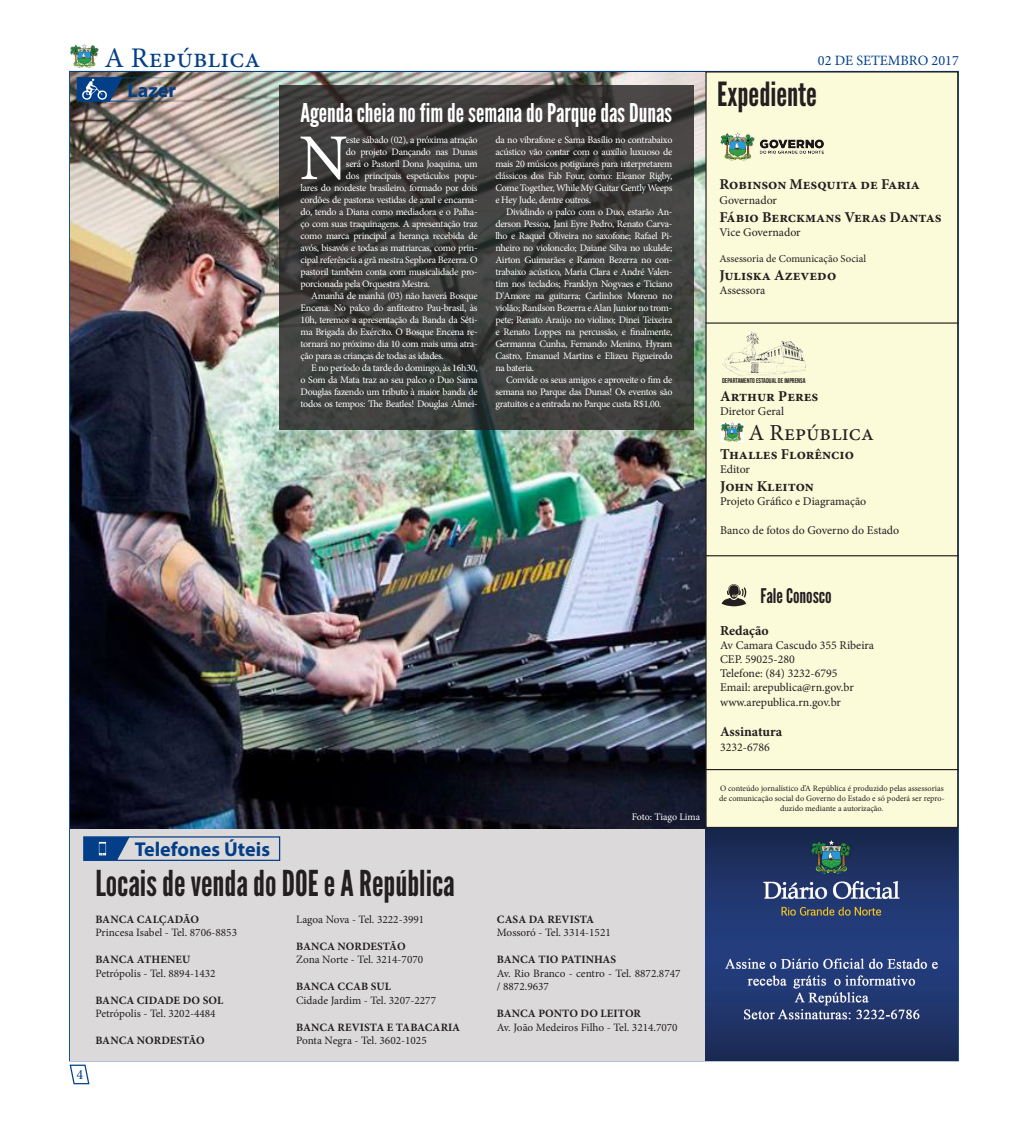
<style>
.page{position:relative;width:1028px;height:1134px;background:#fff}
.page>*{position:absolute;margin:0;border:0;box-sizing:border-box;transform-origin:0 0}
.t1{font:65.38px "Minion Pro";color:#fff}
.t2{font:35.62px "League Gothic";color:#231f20}
.t3{font:33.25px "League Gothic";color:#231f20}
.t4{font:28.5px "Minion Pro";color:#033f88}
.t5{font:25.88px "League Gothic";color:#fff}
.t6{font:22.88px "Minion Pro";color:#231f20}
.t7{font:700 20.12px "Myriad Pro";color:#033f88}
.t8{font:20.12px "League Gothic";color:#231f20}
.t9{font:700 15px "Minion Pro";color:#231f20}
.t10{font:14.25px "Minion Pro";color:#033f88}
.t11{font:700 13.75px "Minion Pro";letter-spacing:-.005em;color:#231f20}
.t12{font:11.88px/14.2px "Minion Pro";color:#231f20}
.t13{font:11.25px/13.5px "Minion Pro";color:#231f20}
.t14{font:700 11.25px "Minion Pro";letter-spacing:.01em;color:#231f20}
.t15{font:10.62px "Minion Pro";color:#231f20}
.t16{font:10px/12px "Minion Pro";letter-spacing:-.03em;color:#fff;text-align:justify}
.t17{font:10px "Minion Pro";letter-spacing:-.005em;color:#fff}
.t18{font:8.25px/10px "Minion Pro";color:#231f20;text-align:center}
.t19{font:6.88px "Bebas Neue";color:#231f20}
</style>
<div class="page">
<svg style="left:69px;top:1064px;width:21px;height:21px"></svg>
<img style="left:71px;top:44px;width:27px;height:23px">
<div style="left:70px;top:828px;width:635px;height:233px;background:#dcd9da"></div>
<img style="left:70px;top:72px;width:635px;height:756px">
<svg style="left:83px;top:836px;width:198px;height:25px"></svg>
<img style="left:705px;top:828px;width:252px;height:232px">
<svg style="left:279px;top:85px;width:414px;height:344px;background:#3e3e3c"></svg>
<div style="left:706px;top:72px;width:251px;height:755px;background:#fbfad9"></div>
<div style="left:705px;top:71px;width:253px;height:757px;border:1px solid #231f20"></div>
<hr style="left:705px;top:322px;width:253px;height:2px;background:#231f20">
<hr style="left:705px;top:555px;width:253px;height:1px;background:#231f20">
<hr style="left:705px;top:769px;width:253px;height:1px;background:#231f20">
<svg style="left:721px;top:584px;width:25px;height:22px"></svg>
<img style="left:721px;top:423px;width:22px;height:18px">
<img style="left:720px;top:132px;width:104px;height:29px">
<img style="left:722px;top:331px;width:83px;height:44px">
<img style="left:76px;top:76px;width:113px;height:26px">
<h3 class="t4" style="left:105px;top:39px;width:157px">A República</h3>
<h3 class="t7" style="left:128px;top:77px;width:50px">Lazer</h3>
<h3 class="t5" style="left:300px;top:97px;width:373px">Agenda cheia no fim de semana do Parque das Dunas</h3>
<h1 class="t1" style="left:299px;top:114px;width:50px">N</h1>
<p class="t16" style="left:346px;top:134px;width:133px">este sábado (02), a próxima atração</p>
<p class="t16" style="left:346px;top:146px;width:133px">do projeto Dançando nas Dunas</p>
<p class="t16" style="left:346px;top:158px;width:133px">será o Pastoril Dona Joaquina, um</p>
<p class="t16" style="left:346px;top:170px;width:133px">dos principais espetáculos popu-</p>
<p class="t16" style="left:300px;top:182px;width:179px">lares do nordeste brasileiro, formado por dois</p>
<p class="t16" style="left:300px;top:194px;width:178px">cordões de pastoras vestidas de azul e encarna-</p>
<p class="t16" style="left:300px;top:206px;width:178px">do, tendo a Diana como mediadora e o Palha-</p>
<p class="t16" style="left:300px;top:218px;width:178px">ço com suas traquinagens. A apresentação traz</p>
<p class="t16" style="left:300px;top:230px;width:178px">como marca principal a herança recebida de</p>
<p class="t16" style="left:300px;top:242px;width:178px">avós, bisavós e todas as matriarcas, como prin-</p>
<p class="t16" style="left:300px;top:254px;width:178px">cipal referência a grã mestra Sephora Bezerra. O</p>
<p class="t16" style="left:300px;top:266px;width:178px">pastoril também conta com musicalidade pro-</p>
<p class="t16" style="left:300px;top:278px;width:131px">porcionada pela Orquestra Mestra.</p>
<p class="t16" style="left:311px;top:290px;width:168px">Amanhã de manhã (03) não haverá Bosque</p>
<p class="t16" style="left:300px;top:302px;width:178px">Encena. No palco do anfiteatro Pau-brasil, às</p>
<p class="t16" style="left:300px;top:314px;width:178px">10h, teremos a apresentação da Banda da Séti-</p>
<p class="t16" style="left:300px;top:326px;width:178px">ma Brigada do Exército. O Bosque Encena re-</p>
<p class="t16" style="left:300px;top:338px;width:178px">tornará no próximo dia 10 com mais uma atra-</p>
<p class="t16" style="left:300px;top:350px;width:145px">ção para as crianças de todas as idades.</p>
<p class="t16" style="left:311px;top:362px;width:168px">E no período da tarde do domingo, às 16h30,</p>
<p class="t16" style="left:300px;top:374px;width:178px">o Som da Mata traz ao seu palco o Duo Sama</p>
<p class="t16" style="left:300px;top:386px;width:178px">Douglas fazendo um tributo à maior banda de</p>
<p class="t16" style="left:300px;top:398px;width:178px">todos os tempos: The Beatles! Douglas Almei-</p>
<p class="t16" style="left:495px;top:134px;width:178px">da no vibrafone e Sama Basílio no contrabaixo acústico vão contar com o auxílio luxuoso de mais 20 músicos potiguares para interpretarem clássicos dos Fab Four, como: Eleanor Rigby, Come Together, While My Guitar Gently Weeps e Hey Jude, dentre outros.</p>
<p class="t16" style="left:495px;top:206px;width:179px;text-indent:11px">Dividindo o palco com o Duo, estarão An&shy;derson Pessoa, Jani Eyre Pedro, Renato Carva&shy;lho e Raquel Oliveira no saxofone; Rafael Pi&shy;nheiro no violoncelo; Daiane Silva no ukulele; Airton Guimarães e Ramon Bezerra no con&shy;trabaixo acústico, Maria Clara e André Valen&shy;tim nos teclados; Franklyn Nogvaes e Ticiano D'Amore na guitarra; Carlinhos Moreno no violão; Ranilson Bezerra e Alan Junior no trom&shy;pete; Renato Araújo no violino; Dinei Teixeira e Renato Loppes na percussão, e finalmente, Germanna Cunha, Fernando Menino, Hyram Castro, Emanuel Martins e Elizeu Figueiredo na bateria.</p>
<p class="t16" style="left:495px;top:374px;width:178px;text-indent:11px">Convide os seus amigos e aproveite o fim de semana no Parque das Dunas! Os eventos são gratuitos e a entrada no Parque custa R$1,00.</p>
<h3 class="t10" style="left:818px;top:50px;width:142px">02 DE SETEMBRO 2017</h3>
<h3 class="t3" style="left:717px;top:74px;width:101px">Expediente</h3>
<h3 class="t9" style="left:719px;top:174px;width:202px">Robinson Mesquita de Faria</h3>
<p class="t12" style="left:719px;top:193px;width:59px">Governador</p>
<h3 class="t9" style="left:719px;top:206px;width:223px">Fábio Berckmans Veras Dantas</h3>
<p class="t12" style="left:719px;top:225px;width:83px">Vice Governador</p>
<p class="t15" style="left:719px;top:251px;width:148px">Assessoria de Comunicação Social</p>
<h3 class="t9" style="left:719px;top:264px;width:118px">Juliska Azevedo</h3>
<p class="t12" style="left:719px;top:283px;width:48px">Assessora</p>
<p class="t19" style="left:722px;top:377px;width:85px">DEPARTAMENTO ESTADUAL DE IMPRENSA</p>
<h3 class="t9" style="left:720px;top:386px;width:100px">Arthur Peres</h3>
<p class="t12" style="left:720px;top:405px;width:65px">Diretor Geral</p>
<h3 class="t9" style="left:720px;top:444px;width:135px">Thalles Florêncio</h3>
<p class="t12" style="left:720px;top:462px;width:31px">Editor</p>
<h3 class="t9" style="left:720px;top:476px;width:95px">John Kleiton</h3>
<p class="t12" style="left:720px;top:495px;width:148px">Projeto Gráfico e Diagramação</p>
<p class="t12" style="left:720px;top:523px;width:181px">Banco de fotos do Governo do Estado</p>
<h3 class="t6" style="left:748px;top:417px;width:127px">A República</h3>
<h3 class="t10" style="left:76px;top:1064px;width:8px">4</h3>
<h3 class="t7" style="left:135px;top:836px;width:137px">Telefones Úteis</h3>
<h2 class="t2" style="left:95px;top:862px;width:361px">Locais de venda do DOE e A República</h2>
<p class="t14" style="left:95px;top:911px;width:105px">BANCA CALÇADÃO</p>
<p class="t13" style="left:95px;top:926px;width:143px">Princesa Isabel - Tel. 8706-8853</p>
<p class="t14" style="left:95px;top:951px;width:96px">BANCA ATHENEU</p>
<p class="t13" style="left:95px;top:966px;width:122px">Petrópolis - Tel. 8894-1432</p>
<p class="t14" style="left:95px;top:992px;width:129px">BANCA CIDADE DO SOL</p>
<p class="t13" style="left:95px;top:1007px;width:122px">Petrópolis - Tel. 3202-4484</p>
<p class="t14" style="left:95px;top:1032px;width:111px">BANCA NORDESTÃO</p>
<p class="t13" style="left:296px;top:912px;width:130px">Lagoa Nova - Tel. 3222-3991</p>
<p class="t14" style="left:296px;top:938px;width:111px">BANCA NORDESTÃO</p>
<p class="t13" style="left:296px;top:953px;width:129px">Zona Norte - Tel. 3214-7070</p>
<p class="t14" style="left:296px;top:978px;width:96px">BANCA CCAB SUL</p>
<p class="t13" style="left:296px;top:993px;width:141px">Cidade Jardim - Tel. 3207-2277</p>
<p class="t14" style="left:296px;top:1019px;width:165px">BANCA REVISTA E TABACARIA</p>
<p class="t13" style="left:296px;top:1034px;width:132px">Ponta Negra - Tel. 3602-1025</p>
<p class="t17" style="left:631px;top:810px;width:70px">Foto: Tiago Lima</p>
<h3 class="t8" style="left:760px;top:584px;width:73px">Fale Conosco</h3>
<h3 class="t11" style="left:720px;top:620px;width:50px">Redação</h3>
<p class="t12" style="left:720px;top:638px;width:155px">Av Camara Cascudo 355 Ribeira<br>CEP. 59025-280<br>Telefone: (84) 3232-6795<br>Email: arepublica@rn.gov.br www.arepublica.rn.gov.br</p>
<h3 class="t11" style="left:720px;top:722px;width:64px">Assinatura</h3>
<p class="t12" style="left:720px;top:740px;width:51px">3232-6786</p>
<p class="t18" style="left:719px;top:784px;width:227px">O conteúdo jornalístico d’A República é produzido pelas assessorias de comunicação social do Governo do Estado e só poderá ser repro&shy;duzido mediante a autorização.</p>
<p class="t14" style="left:497px;top:911px;width:99px">CASA DA REVISTA</p>
<p class="t13" style="left:497px;top:926px;width:115px">Mossoró - Tel. 3314-1521</p>
<p class="t14" style="left:497px;top:951px;width:121px">BANCA TIO PATINHAS</p>
<p class="t13" style="left:497px;top:966px;width:185px">Av. Rio Branco - centro - Tel. 8872.8747 / 8872.9637</p>
<p class="t14" style="left:497px;top:1005px;width:146px">BANCA PONTO DO LEITOR</p>
<p class="t13" style="left:497px;top:1020px;width:182px">Av. João Medeiros Filho - Tel. 3214.7070</p>
</div>
